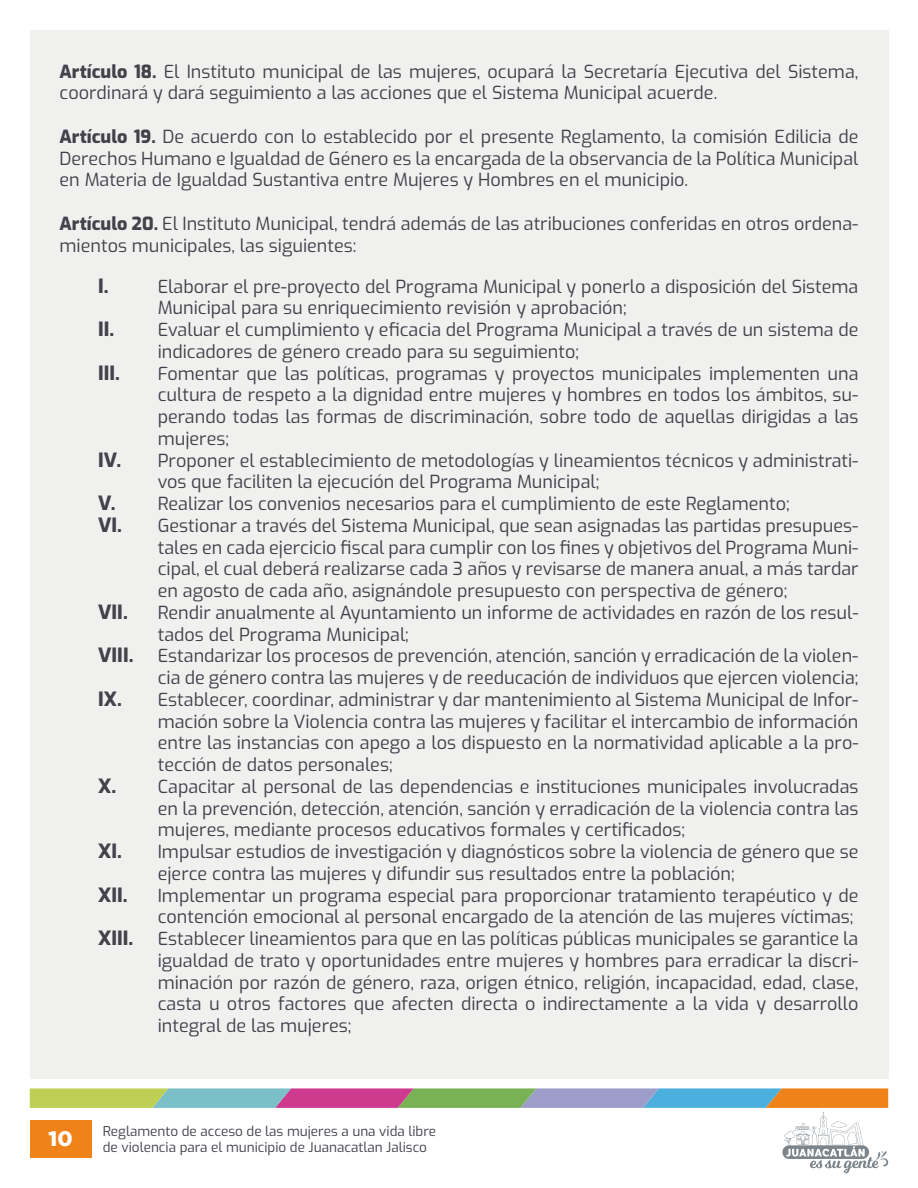
<style>
.page{position:relative;width:918px;height:1188px;background:#fff}
.page>*{position:absolute;margin:0;border:0;box-sizing:border-box;transform-origin:0 0}
.t1{font:900 21px "Gotham";color:#fff}
.t2{font:800 19.5px "Exo";color:#41424a}
.t3{font:18px/21.8px "Exo";color:#41424a}
.t4{font:13.5px/16.2px "Exo";color:#41424a}
.s1{font-weight:800}
.s2{font-weight:800;font-size:19.5px}
</style>
<div class="page">
<div style="left:30px;top:30px;width:858px;height:1049px;background:#f0f0ef"></div>
<svg style="left:30px;top:1088px;width:859px;height:85px"></svg>
<p class="t3" style="left:60px;top:59px;width:800px"><span class="s1">Artículo 18.</span> El Instituto municipal de las mujeres, ocupará la Secretaría Ejecutiva del Sistema, coordinará y dará seguimiento a las acciones que el Sistema Municipal acuerde.</p>
<p class="t3" style="left:60px;top:125px;width:801px;text-align:justify"><span class="s1">Artículo 19.</span> De acuerdo con lo establecido por el presente Reglamento, la comisión Edilicia de Derechos Humano e Igualdad de Género es la encargada de la observancia de la Política Municipal en Materia de Igualdad Sustantiva entre Mujeres y Hombres en el municipio.</p>
<p class="t3" style="left:60px;top:212px;width:800px"><span class="s1">Artículo 20.</span> El Instituto Municipal, tendrá además de las atribuciones conferidas en otros ordena&shy;mientos municipales, las siguientes:</p>
<p class="t2" style="left:98px;top:272px;width:12px">I.</p>
<p class="t3" style="left:158px;top:274px;width:702px">Elaborar el pre-proyecto del Programa Municipal y ponerlo a disposición del Sistema</p>
<p class="t3" style="left:158px;top:296px;width:470px">Municipal para su enriquecimiento revisión y aprobación;</p>
<p class="t3" style="left:98px;top:318px;width:762px"><span class="s2">II.</span> Evaluar el cumplimiento y eficacia del Programa Municipal a través de un sistema de</p>
<p class="t3" style="left:158px;top:340px;width:423px">indicadores de género creado para su seguimiento;</p>
<p class="t2" style="left:98px;top:359px;width:23px">III.</p>
<p class="t3" style="left:158px;top:361px;width:702px">Fomentar que las políticas, programas y proyectos municipales implementen una</p>
<p class="t3" style="left:158px;top:383px;width:702px">cultura de respeto a la dignidad entre mujeres y hombres en todos los ámbitos, su-</p>
<p class="t3" style="left:158px;top:405px;width:702px">perando todas las formas de discriminación, sobre todo de aquellas dirigidas a las</p>
<p class="t3" style="left:158px;top:427px;width:73px">mujeres;</p>
<p class="t3" style="left:98px;top:448px;width:762px"><span class="s2">IV.</span> Proponer el establecimiento de metodologías y lineamientos técnicos y administrati-</p>
<p class="t3" style="left:158px;top:470px;width:443px">vos que faciliten la ejecución del Programa Municipal;</p>
<p class="t3" style="left:98px;top:492px;width:693px"><span class="s2">V.</span> Realizar los convenios necesarios para el cumplimiento de este Reglamento;</p>
<p class="t3" style="left:98px;top:514px;width:762px"><span class="s2">VI.</span> Gestionar a través del Sistema Municipal, que sean asignadas las partidas presupues-</p>
<p class="t3" style="left:158px;top:535px;width:702px">tales en cada ejercicio fiscal para cumplir con los fines y objetivos del Programa Muni-</p>
<p class="t3" style="left:158px;top:557px;width:702px">cipal, el cual deberá realizarse cada 3 años y revisarse de manera anual, a más tardar</p>
<p class="t3" style="left:158px;top:579px;width:631px">en agosto de cada año, asignándole presupuesto con perspectiva de género;</p>
<p class="t2" style="left:98px;top:598px;width:31px">VII.</p>
<p class="t3" style="left:158px;top:601px;width:702px">Rendir anualmente al Ayuntamiento un informe de actividades en razón de los resul-</p>
<p class="t3" style="left:158px;top:622px;width:253px">tados del Programa Municipal;</p>
<p class="t3" style="left:98px;top:644px;width:762px"><span class="s2">VIII.</span> Estandarizar los procesos de prevención, atención, sanción y erradicación de la violen-</p>
<p class="t3" style="left:158px;top:666px;width:702px">cia de género contra las mujeres y de reeducación de individuos que ejercen violencia;</p>
<p class="t3" style="left:98px;top:688px;width:762px"><span class="s2">IX.</span> Establecer, coordinar, administrar y dar mantenimiento al Sistema Municipal de Infor-</p>
<p class="t3" style="left:158px;top:709px;width:702px">mación sobre la Violencia contra las mujeres y facilitar el intercambio de información</p>
<p class="t3" style="left:158px;top:731px;width:702px">entre las instancias con apego a los dispuesto en la normatividad aplicable a la pro-</p>
<p class="t3" style="left:158px;top:753px;width:236px">tección de datos personales;</p>
<p class="t3" style="left:98px;top:775px;width:762px"><span class="s2">X.</span> Capacitar al personal de las dependencias e instituciones municipales involucradas</p>
<p class="t3" style="left:158px;top:796px;width:702px">en la prevención, detección, atención, sanción y erradicación de la violencia contra las</p>
<p class="t3" style="left:158px;top:818px;width:529px">mujeres, mediante procesos educativos formales y certificados;</p>
<p class="t3" style="left:98px;top:840px;width:762px"><span class="s2">XI.</span> Impulsar estudios de investigación y diagnósticos sobre la violencia de género que se</p>
<p class="t3" style="left:158px;top:862px;width:579px">ejerce contra las mujeres y difundir sus resultados entre la población;</p>
<p class="t2" style="left:98px;top:881px;width:31px">XII.</p>
<p class="t3" style="left:158px;top:883px;width:702px">Implementar un programa especial para proporcionar tratamiento terapéutico y de contención emocional al personal encargado de la atención de las mujeres víctimas;</p>
<p class="t2" style="left:98px;top:924px;width:37px">XIII.</p>
<p class="t3" style="left:158px;top:927px;width:702px;text-align:justify">Establecer lineamientos para que en las políticas públicas municipales se garantice la igualdad de trato y oportunidades entre mujeres y hombres para erradicar la discri&shy;minación por razón de género, raza, origen étnico, religión, incapacidad, edad, clase, casta u otros factores que afecten directa o indirectamente a la vida y desarrollo integral de las mujeres;</p>
<p class="t1" style="left:49px;top:1127px;width:26px">10</p>
<p class="t4" style="left:103px;top:1123px;width:335px">Reglamento de acceso de las mujeres a una vida libre de violencia para el municipio de Juanacatlan Jalisco</p>
</div>
